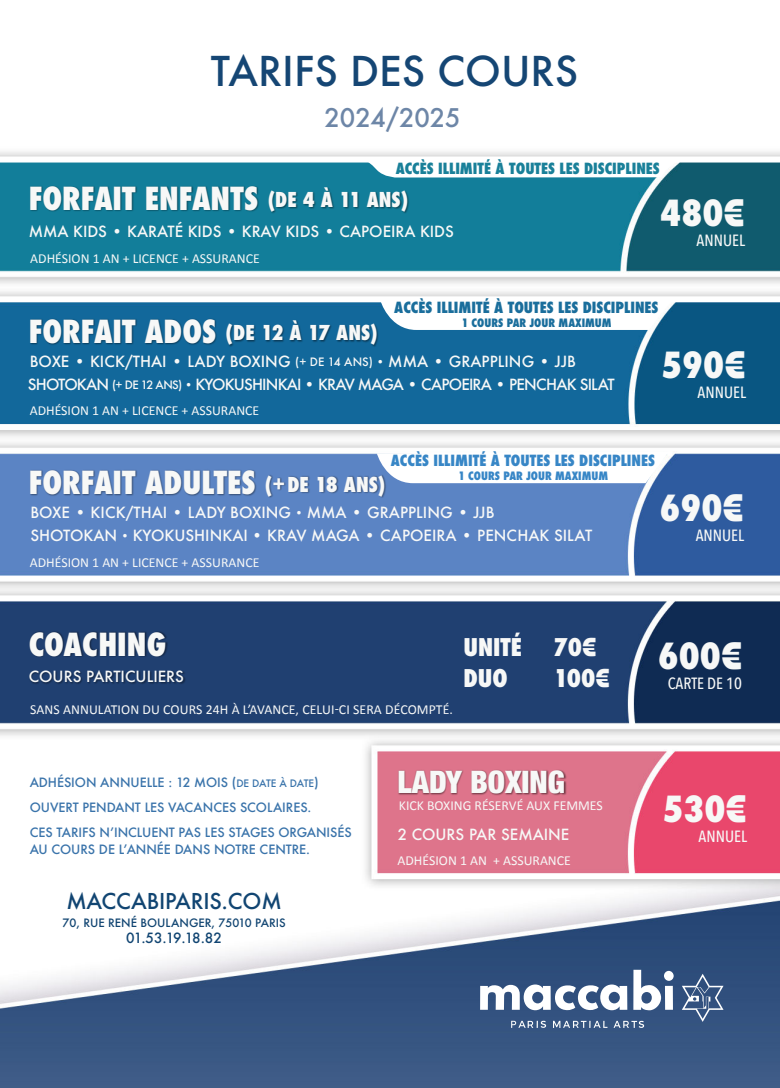
<style>
.page{position:relative;width:780px;height:1088px;background:#fff}
.page>*{position:absolute;margin:0;border:0;box-sizing:border-box;transform-origin:0 0}
.t1{font:500 40px "Futura";color:#154674}
.t2{font:800 condensed 35px "Futura";color:#f7f8f7}
.t3{font:800 condensed 30.88px "Futura";color:#f7f8f7}
.t4{font:900 condensed 30.88px "Helvetica Neue";color:#f7f8f7}
.t5{font:500 25px "Futura";color:#6d86a7}
.t6{font:800 condensed 23.75px "Futura";color:#f7f8f7}
.t7{font:500 21.25px "Futura";letter-spacing:-.01em;color:#114572}
.t8{font:800 condensed 20px "Futura";color:#f7f8f7}
.t9{font:500 16.25px "Avenir Next Condensed";color:#f7f8f7}
.t10{font:500 15px/22.5px "Futura";color:#f7f8f7}
.t11{font:500 15px/23.5px "Futura";letter-spacing:-.055em;color:#f7f8f7}
.t12{font:800 condensed 15px "Futura";color:#1a6e9c}
.t13{font:800 condensed 15px "Futura";color:#198099}
.t14{font:800 condensed 15px "Futura";color:#3786c6}
.t15{font:13.75px "Calibri";color:#f7f8f7}
.t16{font:500 13.75px "Futura";letter-spacing:-.075em;color:#114572}
.t17{font:500 12.5px/25px "Futura";letter-spacing:-.005em;color:#3973aa}
.t18{font:500 11.25px "Futura";color:#114572}
.t19{font:800 condensed 11.25px "Futura";color:#1a6e9c}
.t20{font:800 condensed 11.25px "Futura";color:#3786c6}
.s1{font-size:20px}
.s2{font-size:30.88px}
.s3{font-size:11.25px}
.s4{font-size:21.25px}
.s5{font-size:10px}
</style>
<div class="page">
<img style="left:0;top:151px;width:779px;height:937px">
<img style="left:27px;top:178px;width:384px;height:45px">
<img style="left:27px;top:312px;width:354px;height:44px">
<img style="left:27px;top:463px;width:361px;height:44px">
<img style="left:27px;top:627px;width:160px;height:62px">
<img style="left:396px;top:765px;width:172px;height:42px">
<svg style="left:380px;top:298px;width:292px;height:32px"></svg>
<svg style="left:367px;top:160px;width:311px;height:17px"></svg>
<svg style="left:377px;top:451px;width:292px;height:32px"></svg>
<svg style="left:511px;top:1021px;width:35px;height:7px"></svg>
<svg style="left:553px;top:1021px;width:54px;height:7px"></svg>
<svg style="left:613px;top:1021px;width:31px;height:7px"></svg>
<svg style="left:633px;top:970px;width:40px;height:40px"></svg>
<svg style="left:480px;top:984px;width:147px;height:26px"></svg>
<svg style="left:681px;top:974px;width:42px;height:48px;background:#536d93"></svg>
<h1 class="t1" style="left:211px;top:45px;width:369px">TARIFS DES COURS</h1>
<h3 class="t5" style="left:324px;top:101px;width:138px">2024/2025</h3>
<p class="t13" style="left:395px;top:159px;width:265px">ACCÈS ILLIMITÉ À TOUTES LES DISCIPLINES</p>
<h3 class="t3" style="left:29px;top:179px;width:381px">FORFAIT ENFANTS <span class="s1">(DE 4 À 11 ANS)</span></h3>
<p class="t10" style="left:29px;top:219px;width:426px">MMA KIDS ï KARATÉ KIDS ï KRAV KIDS ï CAPOEIRA KIDS</p>
<p class="t15" style="left:30px;top:250px;width:231px">ADHÉSION 1 AN + LICENCE + ASSURANCE</p>
<h2 class="t2" style="left:660px;top:192px;width:86px">480€</h2>
<p class="t9" style="left:696px;top:231px;width:50px">ANNUEL</p>
<h3 class="t8" style="left:29px;top:321px;width:350px"><span class="s2">FORFAIT ADOS</span> (DE 12 À 17 ANS)</h3>
<p class="t12" style="left:394px;top:298px;width:265px">ACCÈS ILLIMITÉ À TOUTES LES DISCIPLINES</p>
<p class="t19" style="left:461px;top:315px;width:152px">1 COURS PAR JOUR MAXIMUM</p>
<p class="t11" style="left:28px;top:349px;width:588px">BOXE • KICK/THAI • LADY BOXING <span class="s3">(+ DE 14 ANS) ï</span> MMA • GRAPPLING • JJB<br>SHOTOKAN <span class="s3">(+ DE 12 ANS) ï</span> KYOKUSHINKAI • KRAV MAGA • CAPOEIRA • PENCHAK SILAT</p>
<p class="t15" style="left:30px;top:402px;width:231px">ADHÉSION 1 AN + LICENCE + ASSURANCE</p>
<h2 class="t2" style="left:661px;top:344px;width:86px">590€</h2>
<p class="t9" style="left:697px;top:383px;width:50px">ANNUEL</p>
<p class="t14" style="left:391px;top:452px;width:265px">ACCÈS ILLIMITÉ À TOUTES LES DISCIPLINES</p>
<p class="t20" style="left:458px;top:469px;width:152px">1 COURS PAR JOUR MAXIMUM</p>
<h3 class="t3" style="left:29px;top:464px;width:358px">FORFAIT ADULTES <span class="s1">(</span><span class="s4">+</span><span class="s1">DE 18 ANS)</span></h3>
<h2 class="t2" style="left:659px;top:487px;width:86px">690€</h2>
<p class="t9" style="left:695px;top:526px;width:50px">ANNUEL</p>
<p class="t10" style="left:30px;top:501px;width:563px">BOXE • KICK/THAI • LADY BOXING <span class="s3">ï</span> MMA • GRAPPLING • JJB<br>SHOTOKAN <span class="s3">ï</span> KYOKUSHINKAI • KRAV MAGA • CAPOEIRA • PENCHAK SILAT</p>
<p class="t15" style="left:30px;top:554px;width:231px">ADHÉSION 1 AN + LICENCE + ASSURANCE</p>
<h3 class="t3" style="left:29px;top:625px;width:139px">COACHING</h3>
<p class="t10" style="left:29px;top:664px;width:157px">COURS PARTICULIERS</p>
<p class="t15" style="left:30px;top:701px;width:424px">SANS ANNULATION DU COURS 24H À L’AVANCE, CELUI-CI SERA DÉCOMPTÉ.</p>
<h3 class="t6" style="left:463px;top:633px;width:60px">UNITÉ</h3>
<h3 class="t6" style="left:553px;top:633px;width:44px">70€</h3>
<h3 class="t6" style="left:463px;top:664px;width:46px">DUO</h3>
<h3 class="t6" style="left:553px;top:664px;width:58px">100€</h3>
<p class="t17" style="left:30px;top:769px;width:323px">ADHÉSION ANNUELLE : 12 MOIS (<span class="s5">DE DATE À DATE</span>)<br>OUVERT PENDANT LES VACANCES SCOLAIRES.<br>CES TARIFS NʼINCLUENT PAS LES STAGES ORGANISÉS</p>
<p class="t17" style="left:30px;top:837px;width:282px">AU COURS DE LʼANNÉE DANS NOTRE CENTRE.</p>
<h3 class="t7" style="left:66px;top:887px;width:217px">MACCABIPARIS.COM</h3>
<p class="t18" style="left:62px;top:915px;width:225px">70, RUE RENÉ BOULANGER, 75010 PARIS</p>
<p class="t16" style="left:126px;top:929px;width:97px">01.53.19.18.82</p>
<h3 class="t4" style="left:397px;top:764px;width:169px">LADY BOXING</h3>
<p class="t15" style="left:399px;top:797px;width:205px">KICK BOXING RÉSERVÉ AUX FEMMES</p>
<p class="t10" style="left:398px;top:823px;width:173px">2 COURS PAR SEMAINE</p>
<p class="t15" style="left:397px;top:852px;width:175px">ADHÉSION 1 AN + ASSURANCE</p>
<h2 class="t2" style="left:657px;top:635px;width:86px">600€</h2>
<p class="t9" style="left:667px;top:674px;width:76px">CARTE DE 10</p>
<h2 class="t2" style="left:662px;top:787px;width:86px">530€</h2>
<p class="t9" style="left:698px;top:827px;width:50px">ANNUEL</p>
</div>
